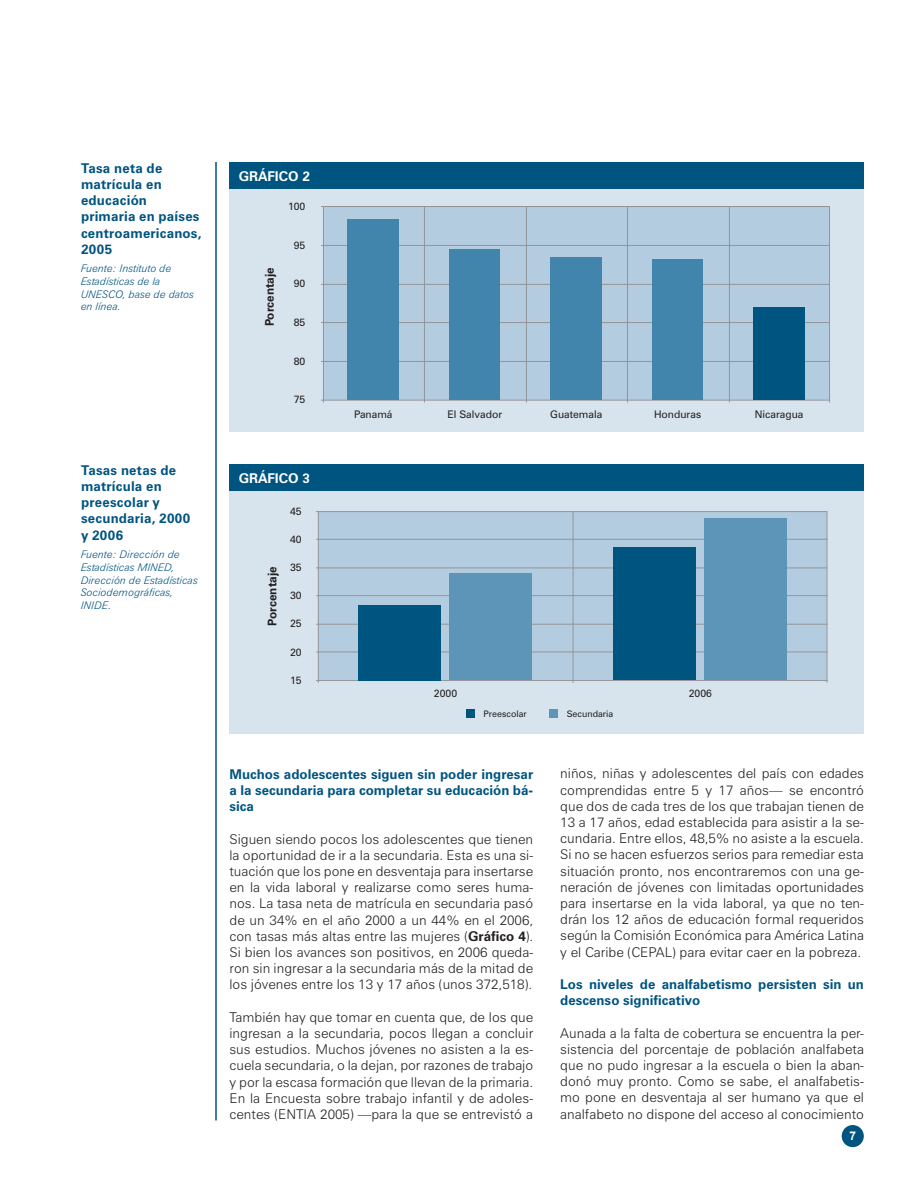
<style>
.page{position:relative;width:918px;height:1188px;background:#fff}
.page>*{position:absolute;margin:0;border:0;box-sizing:border-box;transform-origin:0 0}
.t1{font:300 13.5px/16.2px "Zurich BT";color:#231f20;text-align:justify}
.t2{font:700 13.5px/16.2px "Zurich BT";letter-spacing:.01em;color:#005480}
.t3{font:700 13.5px "Zurich BT";color:#fff}
.t4{font:700 12px "Zurich BT";color:#231f20}
.t5{font:700 12px "Arial";color:#fff}
.t6{font:italic 300 10.5px/12.6px "Zurich BT";color:#005480}
.t7{font:10.5px "Zurich BT";color:#231f20}
.t8{font:9px "Zurich BT";color:#231f20}
.s1{font-weight:700}
</style>
<div class="page">
<div style="left:842px;top:1125px;width:22px;height:22px;background:#005480;border-radius:50%"></div>
<hr style="left:215px;top:162px;width:2px;height:958px;background:#005480">
<div style="left:230px;top:189px;width:634px;height:243px;background:#d7e4ee"></div>
<div style="left:230px;top:162px;width:634px;height:27px;background:#005480"></div>
<div style="left:323px;top:206px;width:507px;height:194px;background:#b4ccdf"></div>
<hr style="left:323px;top:207px;width:1px;height:194px;background:#939598">
<hr style="left:424px;top:207px;width:1px;height:194px;background:#939598">
<hr style="left:526px;top:207px;width:1px;height:194px;background:#939598">
<hr style="left:627px;top:207px;width:1px;height:194px;background:#939598">
<hr style="left:729px;top:207px;width:1px;height:194px;background:#939598">
<hr style="left:829px;top:207px;width:1px;height:194px;background:#939598">
<hr style="left:323px;top:361px;width:507px;height:1px;background:#939598">
<hr style="left:323px;top:322px;width:507px;height:1px;background:#939598">
<hr style="left:323px;top:284px;width:507px;height:1px;background:#939598">
<hr style="left:323px;top:245px;width:507px;height:1px;background:#939598">
<hr style="left:323px;top:206px;width:507px;height:1px;background:#939598">
<hr style="left:323px;top:400px;width:507px;height:1px;background:#939598">
<div style="left:754px;top:308px;width:51px;height:92px;background:#005480"></div>
<div style="left:653px;top:260px;width:50px;height:140px;background:#4185ac"></div>
<div style="left:551px;top:257px;width:51px;height:143px;background:#4185ac"></div>
<div style="left:449px;top:250px;width:51px;height:150px;background:#4185ac"></div>
<div style="left:348px;top:219px;width:51px;height:181px;background:#4185ac"></div>
<div style="left:230px;top:491px;width:634px;height:243px;background:#d7e4ee"></div>
<div style="left:230px;top:464px;width:634px;height:27px;background:#005480"></div>
<div style="left:318px;top:512px;width:509px;height:169px;background:#b4ccdf"></div>
<hr style="left:318px;top:512px;width:1px;height:169px;background:#939598">
<hr style="left:573px;top:512px;width:1px;height:169px;background:#939598">
<hr style="left:827px;top:512px;width:1px;height:169px;background:#939598">
<hr style="left:318px;top:652px;width:509px;height:1px;background:#939598">
<hr style="left:318px;top:624px;width:509px;height:1px;background:#939598">
<hr style="left:318px;top:595px;width:509px;height:1px;background:#939598">
<hr style="left:318px;top:568px;width:509px;height:1px;background:#939598">
<hr style="left:318px;top:539px;width:509px;height:1px;background:#939598">
<hr style="left:318px;top:511px;width:509px;height:1px;background:#939598">
<hr style="left:318px;top:680px;width:509px;height:1px;background:#939598">
<div style="left:704px;top:518px;width:83px;height:162px;background:#5d95b8"></div>
<div style="left:449px;top:574px;width:83px;height:106px;background:#5d95b8"></div>
<div style="left:613px;top:548px;width:83px;height:132px;background:#005480"></div>
<div style="left:358px;top:605px;width:83px;height:75px;background:#005480"></div>
<div style="left:466px;top:710px;width:8px;height:8px;background:#005480"></div>
<div style="left:549px;top:710px;width:8px;height:8px;background:#5d95b8"></div>
<p class="t2" style="left:81px;top:160px;width:122px">Tasa neta de matrícula en educación primaria en países centroamericanos,<br>2005</p>
<p class="t6" style="left:81px;top:262px;width:115px">Fuente: Instituto de<br>Estadísticas de la<br>UNESCO, base de datos en línea.</p>
<p class="t2" style="left:81px;top:462px;width:111px">Tasas netas de matrícula en preescolar y secundaria, 2000 y 2006</p>
<p class="t6" style="left:81px;top:548px;width:119px">Fuente: Dirección de<br>Estadísticas MINED,<br>Dirección de Estadísticas<br>Sociodemográficas,<br>INIDE.</p>
<p class="t3" style="left:239px;top:168px;width:38px">Gráfico</p>
<p class="t3" style="left:303px;top:168px;width:9px">2</p>
<p class="t7" style="left:288px;top:200px;width:19px">100</p>
<p class="t4" style="left:262px;top:326px;width:61px;rotate:-90deg">Porcentaje</p>
<p class="t7" style="left:294px;top:239px;width:13px">95</p>
<p class="t7" style="left:294px;top:277px;width:13px">90</p>
<p class="t7" style="left:294px;top:316px;width:13px">85</p>
<p class="t7" style="left:294px;top:355px;width:13px">80</p>
<p class="t7" style="left:294px;top:393px;width:13px">75</p>
<p class="t3" style="left:239px;top:470px;width:38px">Gráfico</p>
<p class="t3" style="left:303px;top:470px;width:9px">3</p>
<p class="t7" style="left:290px;top:505px;width:13px">45</p>
<p class="t4" style="left:265px;top:626px;width:61px;rotate:-90deg">Porcentaje</p>
<p class="t7" style="left:290px;top:533px;width:13px">40</p>
<p class="t7" style="left:290px;top:561px;width:13px">35</p>
<p class="t7" style="left:290px;top:589px;width:13px">30</p>
<p class="t7" style="left:290px;top:617px;width:13px">25</p>
<p class="t7" style="left:290px;top:645px;width:13px">20</p>
<p class="t7" style="left:290px;top:674px;width:13px">15</p>
<p class="t7" style="left:354px;top:408px;width:40px">Panamá</p>
<p class="t7" style="left:448px;top:408px;width:56px">El Salvador</p>
<p class="t7" style="left:550px;top:408px;width:54px">Guatemala</p>
<p class="t7" style="left:654px;top:408px;width:49px">Honduras</p>
<p class="t7" style="left:755px;top:408px;width:50px">Nicaragua</p>
<p class="t7" style="left:434px;top:687px;width:25px">2000</p>
<p class="t7" style="left:689px;top:687px;width:25px">2006</p>
<p class="t8" style="left:484px;top:708px;width:45px">Preescolar</p>
<p class="t8" style="left:567px;top:708px;width:48px">Secundaria</p>
<p class="t2" style="left:230px;top:766px;width:305px;text-align:justify">Muchos adolescentes siguen sin poder ingresar a la secundaria para completar su educación bá&shy;sica</p>
<p class="t1" style="left:230px;top:831px;width:305px">Siguen siendo pocos los adolescentes que tienen la oportunidad de ir a la secundaria. Esta es una si&shy;tuación que los pone en desventaja para insertarse en la vida laboral y realizarse como seres huma&shy;nos. La tasa neta de matrícula en secundaria pasó de un 34% en el año 2000 a un 44% en el 2006, con tasas más altas entre las mujeres (<span class="s1">Gráfico 4</span>).<br>Si bien los avances son positivos, en 2006 queda&shy;ron sin ingresar a la secundaria más de la mitad de los jóvenes entre los 13 y 17 años (unos 372,518).</p>
<p class="t1" style="left:230px;top:1009px;width:305px">También hay que tomar en cuenta que, de los que ingresan a la secundaria, pocos llegan a concluir sus estudios. Muchos jóvenes no asisten a la es&shy;cuela secundaria, o la dejan, por razones de trabajo y por la escasa formación que llevan de la primaria.<br>En la Encuesta sobre trabajo infantil y de adoles&shy;centes (ENTIA 2005) —para la que se entrevistó a</p>
<p class="t1" style="left:560px;top:765px;width:305px">niños, niñas y adolescentes del país con edades comprendidas entre 5 y 17 años— se encontró que dos de cada tres de los que trabajan tienen de 13 a 17 años, edad establecida para asistir a la se&shy;cundaria. Entre ellos, 48,5% no asiste a la escuela.<br>Si no se hacen esfuerzos serios para remediar esta situación pronto, nos encontraremos con una ge&shy;neración de jóvenes con limitadas oportunidades para insertarse en la vida laboral, ya que no ten&shy;drán los 12 años de educación formal requeridos según la Comisión Económica para América Latina y el Caribe (CEPAL) para evitar caer en la pobreza.</p>
<p class="t2" style="left:560px;top:976px;width:305px">Los niveles de analfabetismo persisten sin un descenso significativo</p>
<p class="t1" style="left:560px;top:1025px;width:305px">Aunada a la falta de cobertura se encuentra la per&shy;sistencia del porcentaje de población analfabeta que no pudo ingresar a la escuela o bien la aban&shy;donó muy pronto. Como se sabe, el analfabetis&shy;mo pone en desventaja al ser humano ya que el analfabeto no dispone del acceso al conocimiento</p>
<p class="t5" style="left:849px;top:1129px;width:8px">7</p>
</div>
